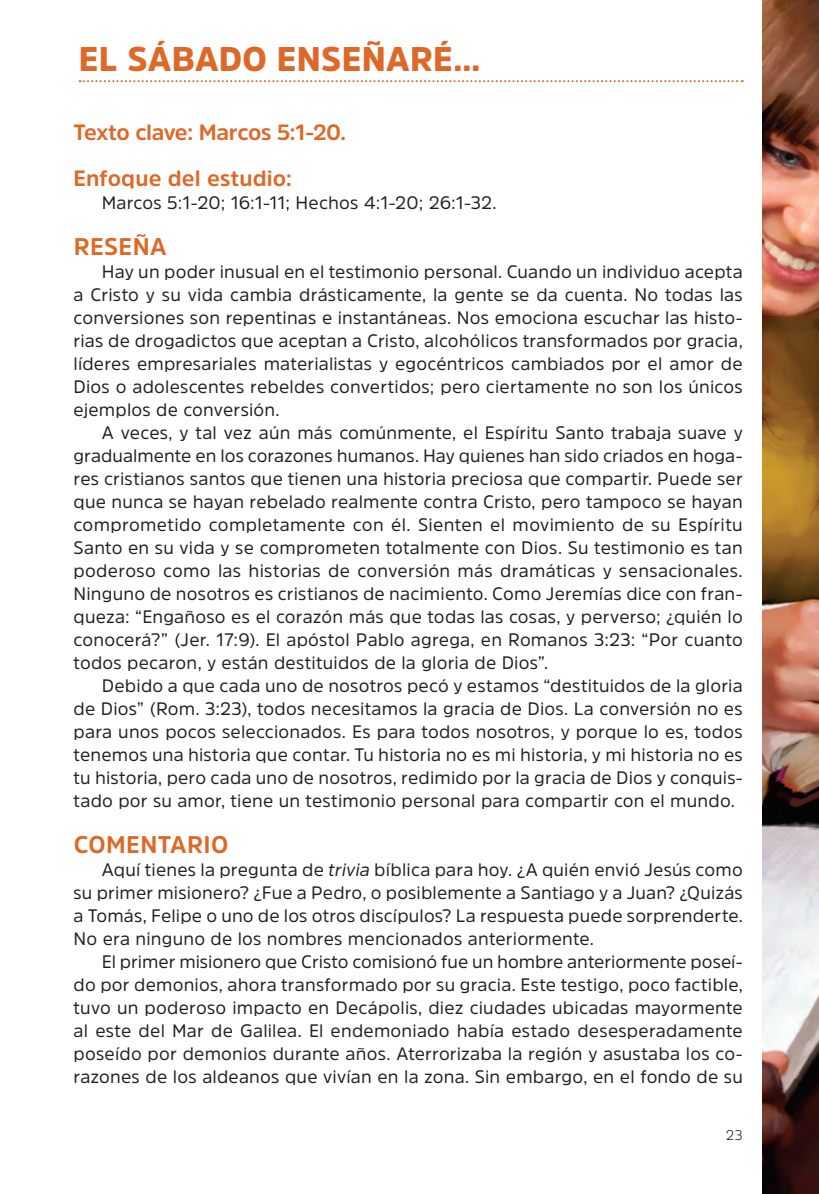
<style>
.page{position:relative;width:819px;height:1194px;background:#fff}
.page>*{position:absolute;margin:0;border:0;box-sizing:border-box;transform-origin:0 0}
.t1{font:900 34px "Amsi Pro";letter-spacing:.01em;color:#de6827}
.t2{font:700 24px "Amsi Pro";letter-spacing:.02em;color:#de6827}
.t3{font:700 22px/46px "Amsi Pro";color:#de6827}
.t4{font:18px/23px "Amsi Pro";letter-spacing:.01em;color:#231f20;text-align:justify}
.t5{font:300 14px "Amsi Pro";color:#231f20}
.s1{font-style:italic}
</style>
<div class="page">
<svg style="left:80px;top:80px;width:663px;height:2px"></svg>
<img style="left:762px;top:0;width:57px;height:1194px">
<h1 class="t1" style="left:79px;top:35px;width:403px">EL SÁBADO ENSEÑARÉ...</h1>
<p class="t3" style="left:74px;top:109px;width:274px">Texto clave: Marcos 5:1-20.<br>Enfoque del estudio:</p>
<p class="t4" style="left:102px;top:191px;width:396px">Marcos 5:1-20; 16:1-11; Hechos 4:1-20; 26:1-32.</p>
<h2 class="t2" style="left:74px;top:230px;width:94px">RESEÑA</h2>
<p class="t4" style="left:74px;top:260px;width:671px;text-indent:28px">Hay un poder inusual en el testimonio personal. Cuando un individuo acepta a Cristo y su vida cambia drásticamente, la gente se da cuenta. No todas las conversiones son repentinas e instantáneas. Nos emociona escuchar las histo&shy;rias de drogadictos que aceptan a Cristo, alcohólicos transformados por gracia, líderes empresariales materialistas y egocéntricos cambiados por el amor de Dios o adolescentes rebeldes convertidos; pero ciertamente no son los únicos ejemplos de conversión.</p>
<p class="t4" style="left:74px;top:421px;width:671px;text-indent:28px">A veces, y tal vez aún más comúnmente, el Espíritu Santo trabaja suave y gradualmente en los corazones humanos. Hay quienes han sido criados en hoga&shy;res cristianos santos que tienen una historia preciosa que compartir. Puede ser que nunca se hayan rebelado realmente contra Cristo, pero tampoco se hayan comprometido completamente con él. Sienten el movimiento de su Espíritu Santo en su vida y se comprometen totalmente con Dios. Su testimonio es tan poderoso como las historias de conversión más dramáticas y sensacionales.<br>Ninguno de nosotros es cristianos de nacimiento. Como Jeremías dice con fran&shy;queza: “Engañoso es el corazón más que todas las cosas, y perverso; ¿quién lo conocerá?” (Jer. 17:9). El apóstol Pablo agrega, en Romanos 3:23: “Por cuanto todos pecaron, y están destituidos de la gloria de Dios”.</p>
<p class="t4" style="left:74px;top:674px;width:671px;text-indent:28px">Debido a que cada uno de nosotros pecó y estamos “destituidos de la gloria de Dios” (Rom. 3:23), todos necesitamos la gracia de Dios. La conversión no es para unos pocos seleccionados. Es para todos nosotros, y porque lo es, todos tenemos una historia que contar. Tu historia no es mi historia, y mi historia no es tu historia, pero cada uno de nosotros, redimido por la gracia de Dios y conquis&shy;tado por su amor, tiene un testimonio personal para compartir con el mundo.</p>
<h2 class="t2" style="left:74px;top:828px;width:156px">COMENTARIO</h2>
<p class="t4" style="left:74px;top:858px;width:671px;text-indent:28px">Aquí tienes la pregunta de <span class="s1">trivia</span> bíblica para hoy. ¿A quién envió Jesús como su primer misionero? ¿Fue a Pedro, o posiblemente a Santiago y a Juan? ¿Quizás a Tomás, Felipe o uno de los otros discípulos? La respuesta puede sorprenderte.<br>No era ninguno de los nombres mencionados anteriormente.</p>
<p class="t4" style="left:74px;top:950px;width:671px;text-indent:28px">El primer misionero que Cristo comisionó fue un hombre anteriormente poseí&shy;do por demonios, ahora transformado por su gracia. Este testigo, poco factible, tuvo un poderoso impacto en Decápolis, diez ciudades ubicadas mayormente al este del Mar de Galilea. El endemoniado había estado desesperadamente poseído por demonios durante años. Aterrorizaba la región y asustaba los co&shy;razones de los aldeanos que vivían en la zona. Sin embargo, en el fondo de su</p>
<p class="t5" style="left:726px;top:1125px;width:18px">23</p>
</div>
